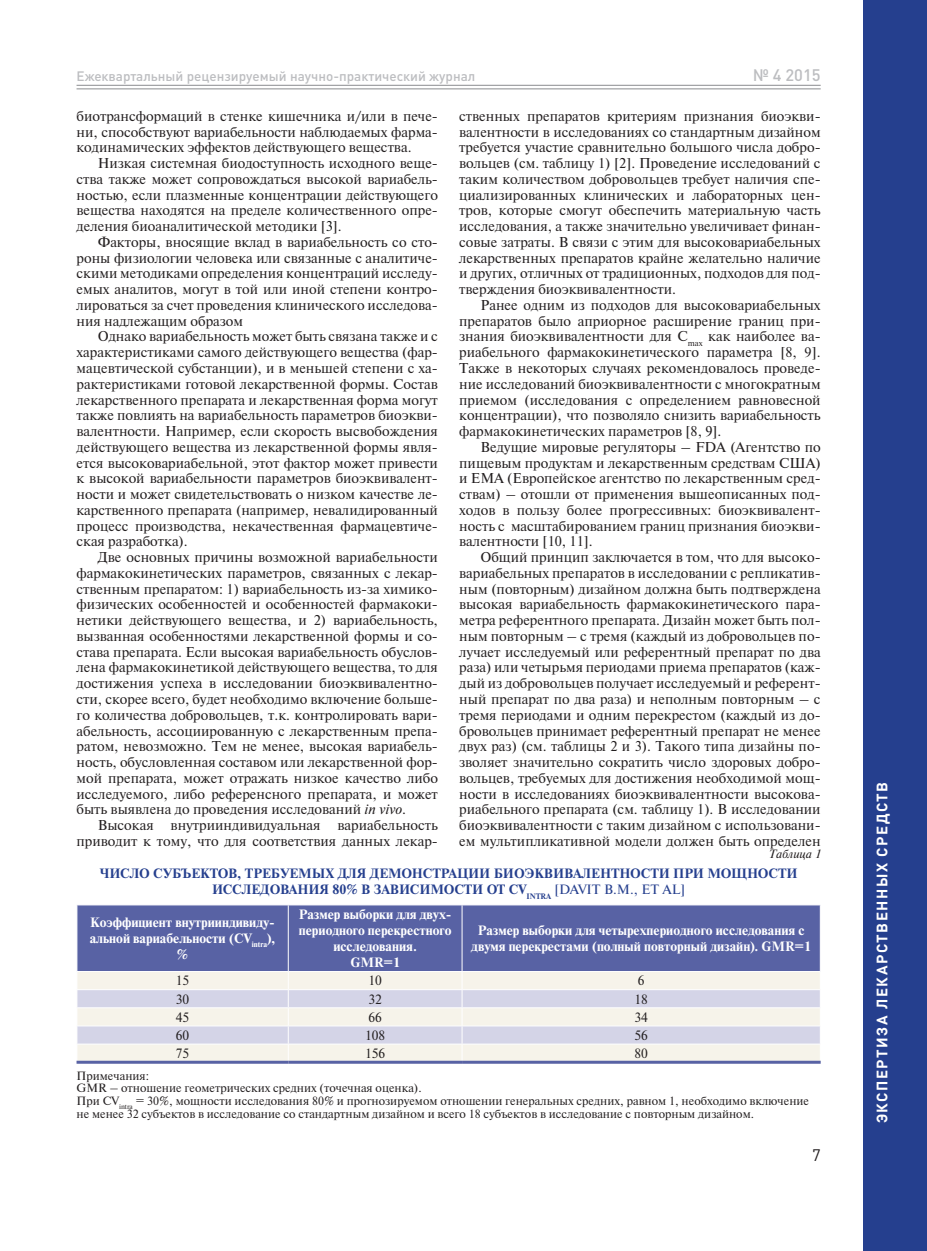
<style>
.page{position:relative;width:927px;height:1251px;background:#fff}
.page>*{position:absolute;margin:0;border:0;box-sizing:border-box;transform-origin:0 0}
.t1{font:500 16.5px "DIN Pro";color:#bcbdc0}
.t2{font:16.5px "DIN Pro";color:#231f20}
.t3{font:700 15px "DIN Pro";letter-spacing:.1em;color:#fff}
.body{font:14.25px/15.8px "Newton";color:#231f20;text-align:justify}
.table_center{font:700 13.5px/16.2px "Newton";color:#fff;text-align:center}
.Таблица_заголовок{font:700 13.5px/16.2px "Newton C";color:#253f8e;text-align:center}
.t4{font:500 13.5px "DIN Pro";color:#bcbdc0}
.table_center2{font:13.5px "Newton";color:#231f20}
.ris{font:12px/12.8px "Newton";color:#231f20}
.table_num{font:italic 12px "Newton";color:#231f20}
.s1{color:#131413}
.s2{font-style:italic}
.s3{font-family:"Times New Roman"}
.s4{font-weight:400}
</style>
<div class="page">
<div style="left:863px;top:0;width:64px;height:1250px;background:#253f8e"></div>
<hr style="left:77px;top:85px;width:744px;height:1px;background:#8a8c8f">
<hr style="left:77px;top:88px;width:744px;height:1px;background:#8a8c8f">
<div style="left:78px;top:905px;width:742px;height:65px;background:#5862a4"></div>
<hr style="left:288px;top:905px;width:1px;height:65px;background:#fff">
<hr style="left:462px;top:905px;width:1px;height:65px;background:#fff">
<hr style="left:77px;top:1060px;width:211px;height:3px;background:#5862a4">
<hr style="left:288px;top:1060px;width:174px;height:3px;background:#5862a4">
<hr style="left:462px;top:1060px;width:359px;height:3px;background:#5862a4">
<svg style="left:77px;top:971px;width:743px;height:89px;background:#e9e7ea"></svg>
<hr style="left:462px;top:1043px;width:359px;height:1px;background:#fff">
<p class="t4" style="left:77px;top:67px;width:400px">Ежеквартальный рецензируемый научно-практический журнал</p>
<p class="t1" style="left:753px;top:63px;width:69px">№ 4 2015</p>
<p class="body" style="left:77px;top:107px;width:363px">биотрансформаций в стенке кишечника и/или в пече&shy;ни, способствуют вариабельности наблюдаемых фарма&shy;кодинамических эффектов действующего вещества.</p>
<p class="body" style="left:77px;top:155px;width:363px;text-indent:21px">Низкая системная биодоступность исходного веще&shy;ства также может сопровождаться высокой вариабель&shy;ностью, если плазменные концентрации действующего вещества находятся на пределе количественного опре&shy;деления биоаналитической методики [<span class="s1">3</span>].</p>
<p class="body" style="left:77px;top:233px;width:363px;text-indent:21px">Факторы, вносящие вклад в вариабельность со сто&shy;роны физиологии человека или связанные с аналитиче&shy;скими методиками определения концентраций исследу&shy;емых аналитов, могут в той или иной степени контро&shy;лироваться за счет проведения клинического исследова&shy;ния надлежащим образом</p>
<p class="body" style="left:77px;top:328px;width:363px;text-indent:21px">Однако вариабельность может быть связана также и с характеристиками самого действующего вещества (фар&shy;мацевтической субстанции), и в меньшей степени с ха&shy;рактеристиками готовой лекарственной формы. Состав лекарственного препарата и лекарственная форма могут также повлиять на вариабельность параметров биоэкви&shy;валентности. Например, если скорость высвобождения действующего вещества из лекарственной формы явля&shy;ется высоковариабельной, этот фактор может привести к высокой вариабельности параметров биоэквивалент&shy;ности и может свидетельствовать о низком качестве ле&shy;карственного препарата (например, невалидированный процесс производства, некачественная фармацевтиче&shy;ская разработка).</p>
<p class="body" style="left:77px;top:548px;width:363px;text-indent:21px">Две основных причины возможной вариабельности фармакокинетических параметров, связанных с лекар&shy;ственным препаратом: 1) вариабельность из-за химико&shy;физических особенностей и особенностей фармакоки&shy;нетики действующего вещества, и 2) вариабельность, вызванная особенностями лекарственной формы и со&shy;става препарата. Если высокая вариабельность обуслов&shy;лена фармакокинетикой действующего вещества, то для достижения успеха в исследовании биоэквивалентно&shy;сти, скорее всего, будет необходимо включение больше&shy;го количества добровольцев, т.к. контролировать вари&shy;абельность, ассоциированную с лекарственным препа&shy;ратом, невозможно. Тем не менее, высокая вариабель&shy;ность, обусловленная составом или лекарственной фор&shy;мой препарата, может отражать низкое качество либо исследуемого, либо референсного препарата, и может быть выявлена до проведения исследований <span class="s2">in vivo</span>.</p>
<p class="body" style="left:77px;top:816px;width:363px;text-align:right">Высокая внутрииндивидуальная вариабельность приводит к тому, что для соответствия данных лекар-</p>
<p class="body" style="left:459px;top:107px;width:363px">ственных препаратов критериям признания биоэкви&shy;валентности в исследованиях со стандартным дизайном требуется участие сравнительно большого числа добро&shy;вольцев (см. таблицу 1) [2]. Проведение исследований с таким количеством добровольцев требует наличия спе&shy;циализированных клинических и лабораторных цен&shy;тров, которые смогут обеспечить материальную часть исследования, а также значительно увеличивает финан&shy;совые затраты. В связи с этим для высоковариабельных лекарственных препаратов крайне желательно наличие и других, отличных от традиционных, подходов для под&shy;тверждения биоэквивалентности.</p>
<p class="body" style="left:459px;top:296px;width:363px;text-indent:21px">Ранее одним из подходов для высоковариабельных препаратов было априорное расширение границ при&shy;знания биоэквивалентности для C<sub>max</sub> как наиболее ва&shy;риабельного фармакокинетического параметра [8, <span class="s3">9</span>].<br>Также в некоторых случаях рекомендовалось проведе&shy;ние исследований биоэквивалентности с многократным приемом (исследования с определением равновесной концентрации), что позволяло снизить вариабельность фармакокинетических параметров [8, 9].</p>
<p class="body" style="left:459px;top:438px;width:363px;text-indent:21px">Ведущие мировые регуляторы – FDA (Агентство по пищевым продуктам и лекарственным средствам США) и EMA (Европейское агентство по лекарственным сред&shy;ствам) – отошли от применения вышеописанных под&shy;ходов в пользу более прогрессивных: биоэквивалент&shy;ность с масштабированием границ признания биоэкви&shy;валентности [10, 11].</p>
<p class="body" style="left:459px;top:548px;width:363px;text-indent:21px">Общий принцип заключается в том, что для высоко&shy;вариабельных препаратов в исследовании с репликатив&shy;ным (повторным) дизайном должна быть подтверждена высокая вариабельность фармакокинетического пара&shy;метра референтного препарата. Дизайн может быть пол&shy;ным повторным – с тремя (каждый из добровольцев по&shy;лучает исследуемый или референтный препарат по два раза) или четырьмя периодами приема препаратов (каж&shy;дый из добровольцев получает исследуемый и референт&shy;ный препарат по два раза) и неполным повторным – с тремя периодами и одним перекрестом (каждый из до&shy;бровольцев принимает референтный препарат не менее двух раз) (см. таблицы 2 и 3). Такого типа дизайны по&shy;зволяет значительно сократить число здоровых добро&shy;вольцев, требуемых для достижения необходимой мощ&shy;ности в исследованиях биоэквивалентности высокова&shy;риабельного препарата (см. таблицу 1). В исследовании биоэквивалентности с таким дизайном с использовани&shy;ем мультипликативной модели должен быть определен</p>
<p class="table_num" style="left:769px;top:846px;width:54px">Таблица 1</p>
<p class="Таблица_заголовок" style="left:100px;top:865px;width:699px">ЧИСЛО СУБЪЕКТОВ, ТРЕБУЕМЫХ ДЛЯ ДЕМОНСТРАЦИИ БИОЭКВИВАЛЕНТНОСТИ ПРИ МОЩНОСТИ<br>ИССЛЕДОВАНИЯ 80% В ЗАВИСИМОСТИ ОТ CV<sub>INTRA</sub> <span class="s4">[DAVIT B.M., ET AL]</span></p>
<p class="table_center" style="left:90px;top:914px;width:187px">Коэффициент внутрииндивиду&shy;альной вариабельности (CV<sub>intra</sub>), %</p>
<p class="table_center" style="left:299px;top:905px;width:155px">Размер выборки для двух&shy;периодного перекрестного исследования.</p>
<p class="table_center" style="left:350px;top:954px;width:51px">GMR=1</p>
<p class="table_center" style="left:471px;top:922px;width:341px">Размер выборки для четырехпериодного исследования с двумя перекрестами (полный повторный дизайн). GMR=1</p>
<p class="table_center2" style="left:176px;top:970px;width:15px">15</p>
<p class="table_center2" style="left:368px;top:970px;width:15px">10</p>
<p class="table_center2" style="left:638px;top:970px;width:8px">6</p>
<p class="table_center2" style="left:176px;top:988px;width:15px">30</p>
<p class="table_center2" style="left:368px;top:988px;width:15px">32</p>
<p class="table_center2" style="left:634px;top:988px;width:15px">18</p>
<p class="table_center2" style="left:176px;top:1006px;width:15px">45</p>
<p class="table_center2" style="left:368px;top:1006px;width:15px">66</p>
<p class="table_center2" style="left:634px;top:1006px;width:15px">34</p>
<p class="table_center2" style="left:176px;top:1024px;width:15px">60</p>
<p class="table_center2" style="left:365px;top:1024px;width:22px">108</p>
<p class="table_center2" style="left:634px;top:1024px;width:15px">56</p>
<p class="table_center2" style="left:176px;top:1043px;width:15px">75</p>
<p class="table_center2" style="left:365px;top:1043px;width:22px">156</p>
<p class="table_center2" style="left:634px;top:1043px;width:15px">80</p>
<p class="ris" style="left:77px;top:1068px;width:74px">Примечания:</p>
<p class="ris" style="left:77px;top:1081px;width:347px">GMR – отношение геометрических средних (точечная оценка).</p>
<p class="ris" style="left:77px;top:1093px;width:734px">При CV<sub>intra</sub> = 30%, мощности исследования 80% и прогнозируемом отношении генеральных средних, равном 1, необходимо включение не менее 32 субъектов в исследование со стандартным дизайном и всего 18 субъектов в исследование с повторным дизайном.</p>
<p class="t2" style="left:812px;top:1143px;width:10px">7</p>
<p class="t3" style="left:872px;top:1123px;width:343px;rotate:-90deg">ЭКСПЕРТИЗА ЛЕКАРСТВЕННЫХ СРЕДСТВ</p>
</div>
